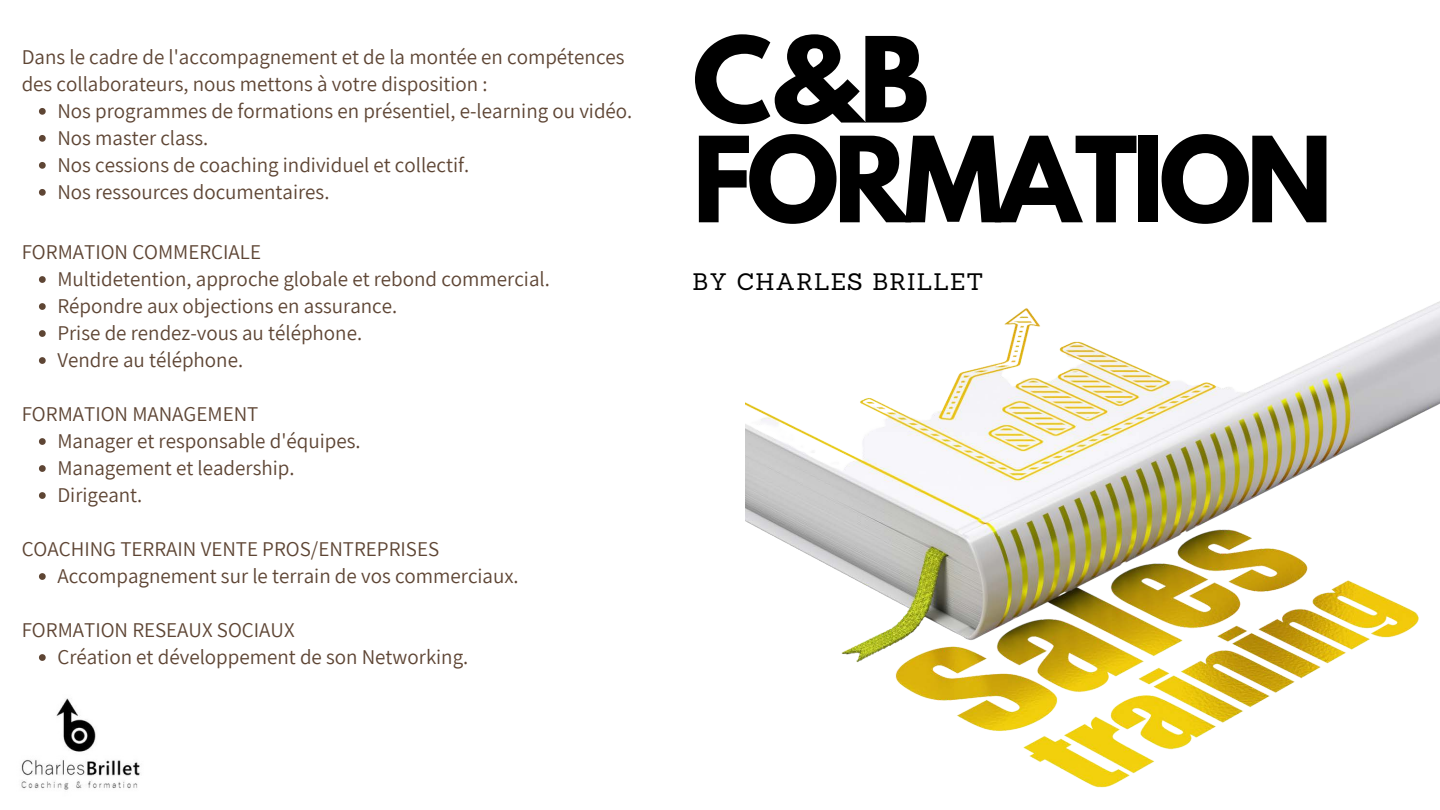
<style>
.page{position:relative;width:1440px;height:810px;background:#fff}
.page>*{position:absolute;margin:0;border:0;box-sizing:border-box;transform-origin:0 0}
.t1{font:700 105px/99.8px "League Spartan";letter-spacing:-.05em;color:#000}
.t2{font:23.2px "Sanchez";letter-spacing:.05em;color:#000}
.t3{font:21px/27px "Assistant";color:#5e4534}
</style>
<div class="page">
<img style="left:21px;top:698px;width:119px;height:92px">
<img style="left:746px;top:301px;width:694px;height:487px">
<svg style="left:39px;top:108px;width:7px;height:7px"></svg>
<svg style="left:39px;top:135px;width:7px;height:7px"></svg>
<svg style="left:39px;top:162px;width:7px;height:7px"></svg>
<svg style="left:39px;top:189px;width:7px;height:7px"></svg>
<svg style="left:39px;top:276px;width:7px;height:7px"></svg>
<svg style="left:39px;top:303px;width:7px;height:7px"></svg>
<svg style="left:39px;top:330px;width:7px;height:7px"></svg>
<svg style="left:39px;top:357px;width:7px;height:7px"></svg>
<svg style="left:39px;top:438px;width:7px;height:7px"></svg>
<svg style="left:39px;top:465px;width:7px;height:7px"></svg>
<svg style="left:39px;top:492px;width:7px;height:7px"></svg>
<svg style="left:39px;top:573px;width:7px;height:7px"></svg>
<svg style="left:39px;top:654px;width:7px;height:7px"></svg>
<p class="t3" style="left:22px;top:43px;width:604px">Dans le cadre de l'accompagnement et de la montée en compétences des collaborateurs, nous mettons à votre disposition :</p>
<p class="t3" style="left:57px;top:97px;width:577px">Nos programmes de formations en présentiel, e-learning ou vidéo.<br>Nos master class.<br>Nos cessions de coaching individuel et collectif.<br>Nos ressources documentaires.</p>
<p class="t3" style="left:22px;top:238px;width:241px">FORMATION COMMERCIALE</p>
<p class="t3" style="left:57px;top:265px;width:494px">Multidetention, approche globale et rebond commercial.<br>Répondre aux objections en assurance.<br>Prise de rendez-vous au téléphone.<br>Vendre au téléphone.</p>
<p class="t3" style="left:22px;top:400px;width:238px">FORMATION MANAGEMENT</p>
<p class="t3" style="left:57px;top:427px;width:305px">Manager et responsable d'équipes.<br>Management et leadership.<br>Dirigeant.</p>
<p class="t3" style="left:22px;top:535px;width:419px">COACHING TERRAIN VENTE PROS/ENTREPRISES</p>
<p class="t3" style="left:57px;top:562px;width:463px">Accompagnement sur le terrain de vos commerciaux.</p>
<p class="t3" style="left:22px;top:616px;width:275px">FORMATION RESEAUX SOCIAUX</p>
<p class="t3" style="left:57px;top:643px;width:412px">Création et développement de son Networking.</p>
<h1 class="t1" style="left:693px;top:44px;width:642px">C&amp;B<br>FORMATION</h1>
<p class="t2" style="left:693px;top:267px;width:292px">BY CHARLES BRILLET</p>
</div>
